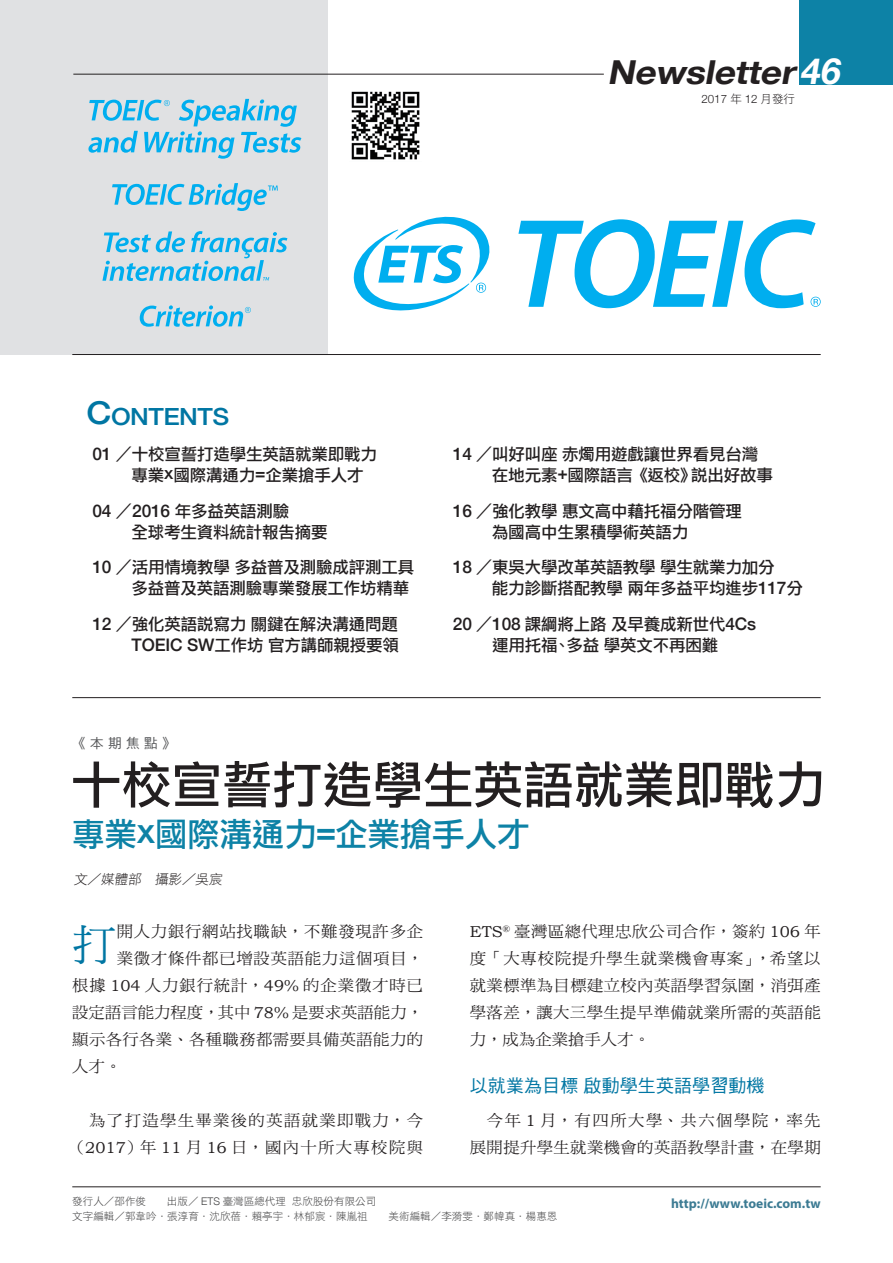
<style>
.page{position:relative;width:893px;height:1263px;background:#fff}
.page>*{position:absolute;margin:0;border:0;box-sizing:border-box;transform-origin:0 0}
.t1{font:50.25px "DF Li Hei Std W5";color:#231f20}
.t2{font:42.75px "DF Ming Std W5";color:#0076a3;scale:1.04 1}
.t3{font:33px "DF Li Hei Std W5";letter-spacing:-.01em;color:#0d82a6}
.t4{font:italic 700 33px "Helvetica Neue";color:#231f20;scale:1.12 1}
.t5{font:500 23.7px "Helvetica Neue";letter-spacing:-.02em;color:#0076a3;scale:1.1 1}
.t6{font:18px "DF Hei Std W5";letter-spacing:.005em;color:#0076a3}
.t7{font:16.5px/21px "DF Li Hei Std W5";letter-spacing:-.01em;color:#231f20}
.t8{font:15.75px/27px "DF Ming Std W5";letter-spacing:.02em;color:#231f20;text-align:justify;scale:1.04 1}
.t9{font:15.75px/27px "DF Ming Std W5";letter-spacing:.08em;color:#231f20;text-align:right;scale:1.04 1}
.t10{font:15.75px "DF Ming Std W5";letter-spacing:.045em;color:#231f20;scale:1.04 1}
.t11{font:15.75px "DF Ming Std W5";letter-spacing:.05em;color:#231f20;scale:1.04 1}
.t12{font:15.75px "DF Ming Std W5";color:#231f20;scale:1.04 1}
.t13{font:700 13.5px "Myriad Pro";color:#3c7b93}
.t14{font:13.5px "DF Hei Std W3";color:#231f20}
.t15{font:13.5px "DF Hei Std W5";color:#57585a}
.t16{font:300 11.55px "Helvetica Neue";color:#231f20}
.t17{font:10.5px/15px "DF Hei Std W3";letter-spacing:.005em;color:#3e3e3f}
.s1{font-size:36px;color:#fff}
.s2{font-family:"DF Hei Std W3";font-weight:400}
.s3{font-size:31.5px}
.s4{font-family:"Helvetica Neue";font-weight:500;font-size:17.4px}
.s5{font-family:"Helvetica Neue";font-weight:500;font-size:34.65px}
.s6{font-family:"Bookman Old Style"}
.s7{font-family:"Helvetica Neue";font-weight:300}
</style>
<div class="page">
<div style="left:0;top:0;width:327px;height:354px;background:#e0e1e3"></div>
<hr style="left:72px;top:1186px;width:749px;height:1px;background:#231f20">
<div style="left:799px;top:0;width:94px;height:85px;background:#0d82a6"></div>
<hr style="left:73px;top:74px;width:531px;height:1px;background:#231f20">
<svg style="left:353px;top:216px;width:137px;height:95px"></svg>
<svg style="left:518px;top:219px;width:303px;height:89px"></svg>
<svg style="left:112px;top:183px;width:166px;height:28px"></svg>
<svg style="left:102px;top:231px;width:185px;height:50px"></svg>
<svg style="left:140px;top:305px;width:111px;height:22px"></svg>
<svg style="left:88px;top:99px;width:213px;height:60px"></svg>
<img style="left:351px;top:91px;width:69px;height:69px">
<hr style="left:72px;top:354px;width:749px;height:1px;background:#231f20">
<hr style="left:72px;top:697px;width:749px;height:1px;background:#231f20">
<h3 class="t4" style="left:607px;top:47px;width:217px">Newsletter<span class="s1">46</span></h3>
<p class="t16" style="left:701px;top:89px;width:95px">2017 <span class="s2">年</span> 12 <span class="s2">月發行</span></p>
<h3 class="t5" style="left:87px;top:397px;width:131px"><span class="s3">C</span>ONTENTS</h3>
<p class="t7" style="left:132px;top:443px;width:247px;text-indent:-39px"><span class="s4">01</span> ／十校宣誓打造學生英語就業即戰力專業<span class="s4">x</span>國際溝通力<span class="s4">=</span>企業搶手人才</p>
<p class="t7" style="left:132px;top:500px;width:198px;text-indent:-39px"><span class="s4">04</span> ／<span class="s4">2016</span> 年多益英語測驗<br>全球考生資料統計報告摘要</p>
<p class="t7" style="left:92px;top:557px;width:323px;text-align:right"><span class="s4">10</span> ／活用情境教學多益普及測驗成評測工具多益普及英語測驗專業發展工作坊精華</p>
<p class="t7" style="left:92px;top:614px;width:308px;text-align:right"><span class="s4">12</span> ／強化英語說寫力關鍵在解決溝通問題<br><span class="s4">TOEIC SW</span>工作坊官方講師親授要領</p>
<p class="t15" style="left:72px;top:736px;width:105px">《 本 期 焦 點 》</p>
<p class="t7" style="left:492px;top:443px;width:282px;text-indent:-39px"><span class="s4">14</span> ／叫好叫座赤燭用遊戲讓世界看見台灣在地元素<span class="s4">+</span>國際語言《返校》說出好故事</p>
<p class="t7" style="left:492px;top:500px;width:252px;text-indent:-39px"><span class="s4">16</span> ／強化教學惠文高中藉托福分階管理為國高中生累積學術英語力</p>
<p class="t7" style="left:492px;top:557px;width:312px;text-indent:-39px"><span class="s4">18</span> ／東吳大學改革英語教學學生就業力加分<br>能力診斷搭配教學兩年多益平均進步<span class="s4">117</span>分</p>
<p class="t7" style="left:453px;top:614px;width:305px;text-align:center"><span class="s4">20</span> ／<span class="s4">108</span> 課綱將上路及早養成新世代<span class="s4">4Cs</span>運用托福、多益學英文不再困難</p>
<h1 class="t1" style="left:71px;top:757px;width:755px">十校宣誓打造學生英語就業即戰力</h1>
<h3 class="t3" style="left:72px;top:816px;width:459px">專業<span class="s5">x</span>國際溝通力<span class="s5">=</span>企業搶手人才</h3>
<p class="t14" style="left:74px;top:872px;width:152px">文／媒體部　攝影／吳宸</p>
<h2 class="t2" style="left:72px;top:922px;width:44px">打</h2>
<p class="t10" style="left:117px;top:923px;width:296px">開人力銀行網站找職缺，不難發現許多企</p>
<p class="t10" style="left:117px;top:950px;width:296px">業徵才條件都已增設英語能力這個項目，</p>
<p class="t11" style="left:72px;top:977px;width:339px">根據 <span class="s6">104</span> 人力銀行統計，<span class="s6">49%</span> 的企業徵才時已</p>
<p class="t12" style="left:72px;top:1004px;width:339px">設定語言能力程度，其中 <span class="s6">78%</span> 是要求英語能力，</p>
<p class="t8" style="left:72px;top:1025px;width:339px">顯示各行各業、各種職務都需要具備英語能力的</p>
<p class="t8" style="left:72px;top:1052px;width:49px">人才。</p>
<p class="t9" style="left:70px;top:1106px;width:341px">為了打造學生畢業後的英語就業即戰力，今（<span class="s6">2017</span>）年 <span class="s6">11</span> 月 <span class="s6">16</span> 日，國內十所大專校院與</p>
<p class="t8" style="left:470px;top:917px;width:339px"><span class="s6">ETS</span><sup>®</sup> 臺灣區總代理忠欣公司合作，簽約 <span class="s6">106</span> 年度「大專校院提升學生就業機會專案」，希望以就業標準為目標建立校內英語學習氛圍，消弭產學落差，讓大三學生提早準備就業所需的英語能力，成為企業搶手人才。</p>
<p class="t6" style="left:470px;top:1075px;width:296px">以就業為目標啟動學生英語學習動機</p>
<p class="t8" style="left:470px;top:1106px;width:339px;text-align:right">今年 <span class="s6">1</span> 月，有四所大學、共六個學院，率先展開提升學生就業機會的英語教學計畫，在學期</p>
<p class="t17" style="left:72px;top:1194px;width:306px;text-indent:95px">出版／ <span class="s7">ETS</span> 臺灣區總代理 忠欣股份有限公司文字編輯／郭韋吟．張淳育．沈欣蓓．賴亭宇．林郁宸．陳胤祖</p>
<p class="t17" style="left:72px;top:1194px;width:75px">發行人／邵作俊</p>
<p class="t17" style="left:389px;top:1209px;width:170px">美術編輯／李漪雯．鄭幃真．楊惠恩</p>
<p class="t13" style="left:671px;top:1194px;width:151px">http://www.toeic.com.tw</p>
</div>
